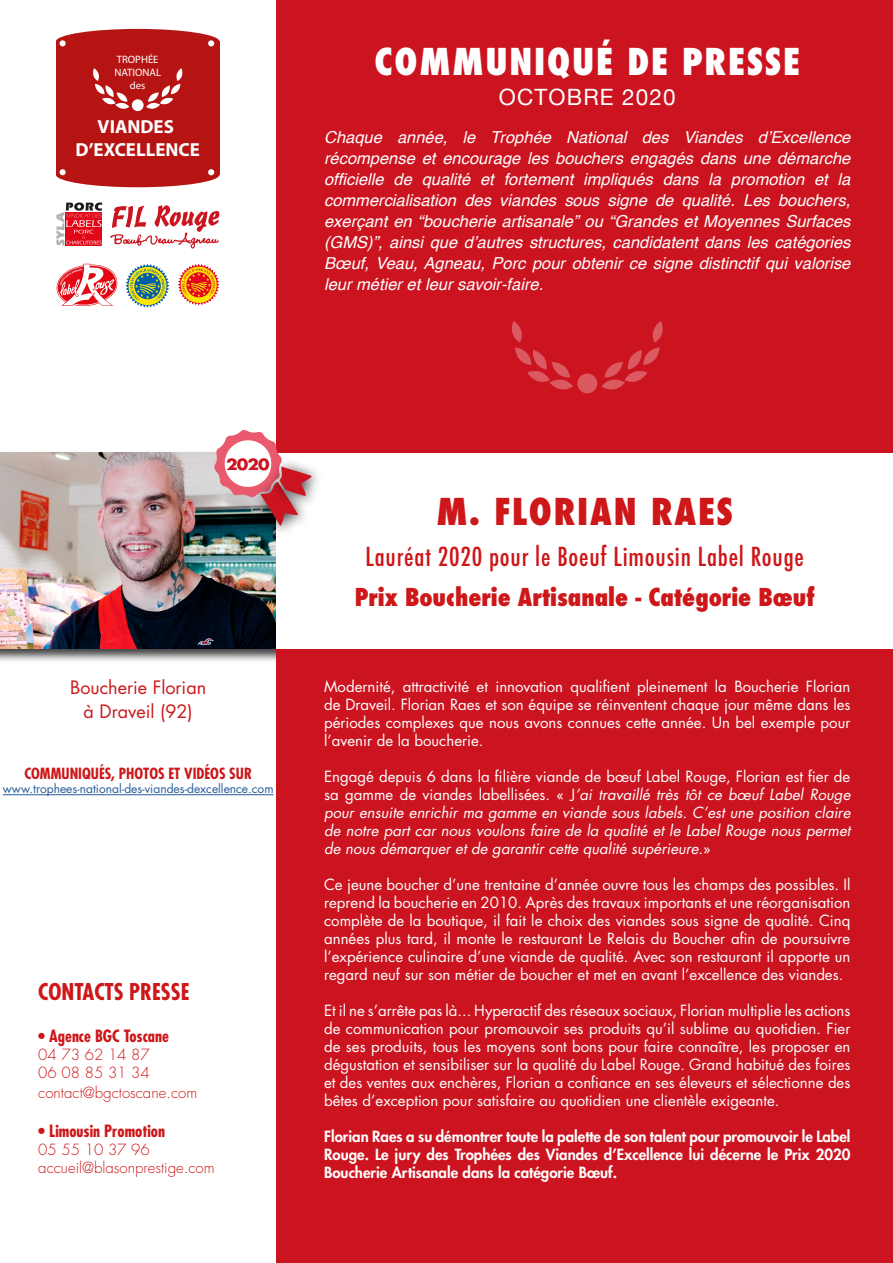
<style>
.page{position:relative;width:893px;height:1263px;background:#fff}
.page>*{position:absolute;margin:0;border:0;box-sizing:border-box;transform-origin:0 0}
.t1{font:800 condensed 36px "Futura";letter-spacing:.05em;color:#fff}
.t2{font:800 condensed 36px "Futura";letter-spacing:.05em;color:#cd1719}
.t3{font:500 condensed 25.5px "Futura";letter-spacing:.03em;color:#cd1719}
.t4{font:800 condensed 24px "Futura";color:#cd1719}
.t5{font:700 condensed 22.5px "Futura";color:#cd1719}
.t6{font:22.5px "Helvetica Neue";letter-spacing:.05em;color:#fff}
.t7{font:700 18.9px/22.6px "Myriad Pro";color:#fff;text-align:center}
.t8{font:18px/24px "Futura";color:#cd1719;text-align:center}
.t9{font:italic 16.5px/21px "Helvetica";color:#fff;text-align:justify}
.t10{font:700 condensed 16.5px "Futura";color:#cd1719}
.t11{font:15px/18px "Futura";color:#fff;text-align:justify}
.t12{font:italic 15px/18px "Futura";color:#fff;text-align:justify}
.t13{font:800 15px/18px "Futura";color:#fff;text-align:justify}
.t14{font:300 15px/18px "Futura";color:#cd1719}
.t15{font:700 condensed 15px "Futura";color:#cd1719}
.t16{font:700 15px "Futura";color:#cc1420;scale:1.12 1}
.t17{font:12px "Futura";color:#275b9b}
.t18{font:10.65px/12.9px "Myriad Pro";color:#fff;text-align:center}
.s1{font-style:normal}
</style>
<div class="page">
<div style="left:0;top:451px;width:300px;height:212px;background:#000;opacity:.75"></div>
<img style="left:0;top:453px;width:276px;height:196px">
<div style="left:276px;top:0;width:617px;height:1263px;background:#cc1420"></div>
<svg style="left:512px;top:321px;width:61px;height:69px"></svg>
<svg style="left:601px;top:321px;width:62px;height:69px"></svg>
<div style="left:577px;top:373px;width:20px;height:20px;background:#db5a62;border-radius:50%"></div>
<div style="left:276px;top:453px;width:617px;height:196px;background:#fff"></div>
<div style="left:56px;top:42px;width:164px;height:133px;background:#b51412"></div>
<div style="left:56px;top:29px;width:164px;height:25px;background:#b51412;border-radius:50%"></div>
<div style="left:56px;top:162px;width:164px;height:25px;background:#b51412;border-radius:50%"></div>
<svg style="left:59px;top:40px;width:7px;height:7px"></svg>
<svg style="left:208px;top:40px;width:6px;height:7px"></svg>
<svg style="left:60px;top:169px;width:6px;height:6px"></svg>
<svg style="left:208px;top:169px;width:6px;height:6px"></svg>
<svg style="left:93px;top:68px;width:36px;height:41px"></svg>
<svg style="left:146px;top:68px;width:37px;height:41px"></svg>
<div style="left:132px;top:99px;width:12px;height:12px;background:#fff;border-radius:50%"></div>
<div style="left:251px;top:472px;width:60px;height:66px;background:#000;opacity:.75"></div>
<div style="left:270px;top:456px;width:54px;height:53px;background:#000;opacity:.75"></div>
<svg style="left:214px;top:430px;width:98px;height:96px"></svg>
<svg style="left:56px;top:202px;width:46px;height:44px"></svg>
<svg style="left:110px;top:205px;width:110px;height:44px"></svg>
<svg style="left:178px;top:264px;width:42px;height:41px"></svg>
<svg style="left:125px;top:264px;width:44px;height:44px"></svg>
<svg style="left:56px;top:264px;width:62px;height:43px"></svg>
<hr style="left:3px;top:794px;width:271px;height:1px;background:#275b9b">
<p class="t18" style="left:114px;top:53px;width:48px">TROPHÉE<br>NATIONAL des</p>
<p class="t7" style="left:76px;top:115px;width:126px">VIANDES<br>D’EXCELLENCE</p>
<h1 class="t1" style="left:375px;top:37px;width:427px">COMMUNIQUÉ DE PRESSE</h1>
<h3 class="t6" style="left:499px;top:81px;width:178px">OCTOBRE 2020</h3>
<p class="t9" style="left:324px;top:127px;width:528px">Chaque année, le Trophée National des Viandes d’Excellence récompense et encourage les bouchers engagés dans une démarche officielle de qualité et fortement impliqués dans la promotion et la commercialisation des viandes sous signe de qualité. Les bouchers, exerçant en “boucherie artisanale” ou “Grandes et Moyennes Surfaces (GMS)”, ainsi que d’autres structures, candidatent dans les catégories Bœuf, Veau, Agneau, Porc pour obtenir ce signe distinctif qui valorise leur métier et leur savoir-faire.</p>
<p class="t16" style="left:226px;top:454px;width:40px">2020</p>
<p class="t8" style="left:70px;top:676px;width:138px">Boucherie Florian à Draveil (92)</p>
<p class="t15" style="left:24px;top:763px;width:229px">COMMUNIQUÉS, PHOTOS ET VIDÉOS SUR</p>
<p class="t17" style="left:3px;top:780px;width:272px">www.trophees-national-des-viandes-dexcellence.com</p>
<h3 class="t5" style="left:38px;top:977px;width:153px">CONTACTS PRESSE</h3>
<p class="t10" style="left:38px;top:1025px;width:132px">• Agence BGC Toscane</p>
<p class="t14" style="left:38px;top:1045px;width:113px">04 73 62 14 87<br>06 08 85 31 34</p>
<p class="t14" style="left:38px;top:1083px;width:161px">contact@bgctoscane.com</p>
<p class="t10" style="left:38px;top:1120px;width:128px">• Limousin Promotion</p>
<p class="t14" style="left:38px;top:1141px;width:178px">05 55 10 37 96 accueil@blasonprestige.com</p>
<h1 class="t2" style="left:436px;top:487px;width:298px">M. FLORIAN RAES</h1>
<h2 class="t3" style="left:365px;top:540px;width:440px">Lauréat 2020 pour le Boeuf Limousin Label Rouge</h2>
<h3 class="t4" style="left:355px;top:581px;width:461px">Prix Boucherie Artisanale - Catégorie Bœuf</h3>
<p class="t11" style="left:324px;top:677px;width:528px">Modernité, attractivité et innovation qualifient pleinement la Boucherie Florian de Draveil. Florian Raes et son équipe se réinventent chaque jour même dans les périodes complexes que nous avons connues cette année. Un bel exemple pour l’avenir de la boucherie.</p>
<p class="t12" style="left:324px;top:767px;width:528px"><span class="s1">Engagé depuis 6 dans la filière viande de bœuf Label Rouge, Florian est fier de sa gamme de viandes labellisées. « J</span>’ai travaillé très tôt ce bœuf Label Rouge pour ensuite enrichir ma gamme en viande sous labels. C’est une position claire de notre part car nous voulons faire de la qualité et le Label Rouge nous permet de nous démarquer et de garantir cette qualité supérieure.<span class="s1">»</span></p>
<p class="t11" style="left:324px;top:875px;width:528px">Ce jeune boucher d’une trentaine d’année ouvre tous les champs des possibles. Il reprend la boucherie en 2010. Après des travaux importants et une réorganisation complète de la boutique, il fait le choix des viandes sous signe de qualité. Cinq années plus tard, il monte le restaurant Le Relais du Boucher afin de poursuivre l’expérience culinaire d’une viande de qualité. Avec son restaurant il apporte un regard neuf sur son métier de boucher et met en avant l’excellence des viandes.</p>
<p class="t11" style="left:324px;top:1001px;width:528px">Et il ne s’arrête pas là... Hyperactif des réseaux sociaux, Florian multiplie les actions de communication pour promouvoir ses produits qu’il sublime au quotidien. Fier de ses produits, tous les moyens sont bons pour faire connaître, les proposer en dégustation et sensibiliser sur la qualité du Label Rouge. Grand habitué des foires et des ventes aux enchères, Florian a confiance en ses éleveurs et sélectionne des bêtes d’exception pour satisfaire au quotidien une clientèle exigeante.</p>
<p class="t13" style="left:324px;top:1127px;width:528px">Florian Raes a su démontrer toute la palette de son talent pour promouvoir le Label Rouge. Le jury des Trophées des Viandes d’Excellence lui décerne le Prix 2020<br>Boucherie Artisanale dans la catégorie Bœuf.</p>
</div>
